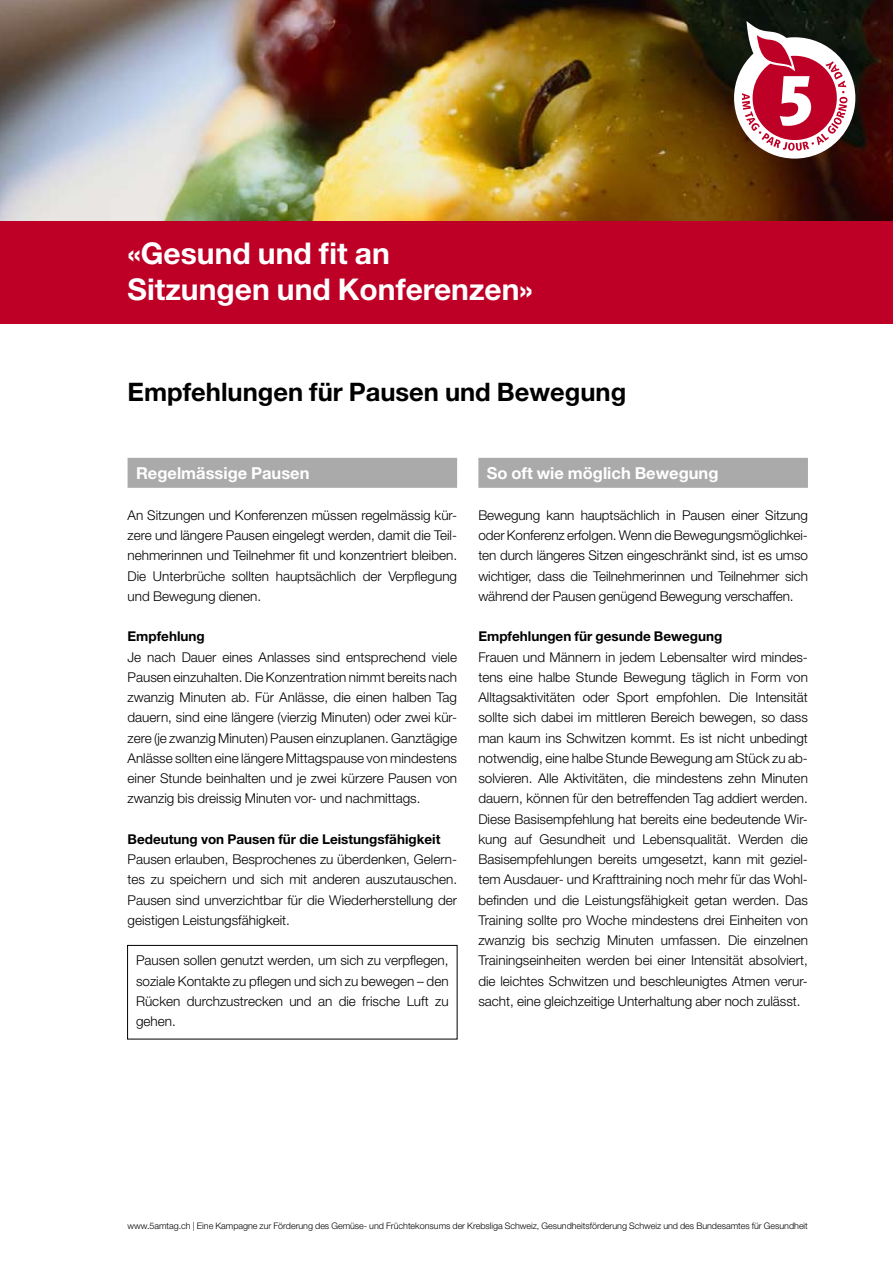
<style>
.page{position:relative;width:893px;height:1263px;background:#fff}
.page>*{position:absolute;margin:0;border:0;box-sizing:border-box;transform-origin:0 0}
.t1{font:700 30px/36px "Helvetica Neue LT Std";color:#fff}
.t2{font:700 25.5px "Helvetica Neue LT Std";color:#000}
.t3{font:700 16.5px "Helvetica Neue LT Std";color:#fff}
.t4{font:300 13.5px/20.2px "Helvetica Neue LT Std";color:#000;text-align:justify}
.t5{font:700 13.5px "Helvetica Neue LT Std";color:#000}
.t6{font:300 9px "Helvetica Neue LT Std";letter-spacing:-.005em;color:#000}
</style>
<div class="page">
<img style="left:0;top:0;width:893px;height:221px">
<div style="left:0;top:221px;width:893px;height:102px;background:#be0027"></div>
<svg style="left:734px;top:21px;width:121px;height:138px"></svg>
<div style="left:128px;top:458px;width:329px;height:30px;background:#aaa"></div>
<div style="left:478px;top:458px;width:330px;height:30px;background:#aaa"></div>
<div style="left:127px;top:945px;width:330px;height:94px;border:1px solid #000"></div>
<h1 class="t1" style="left:128px;top:234px;width:407px">«Gesund und fit an<br>Sitzungen und Konferenzen»</h1>
<h2 class="t2" style="left:128px;top:376px;width:500px">Empfehlungen für Pausen und Bewegung</h2>
<p class="t3" style="left:136px;top:463px;width:175px">Regelmässige Pausen</p>
<p class="t4" style="left:128px;top:505px;width:331px">An Sitzungen und Konferenzen müssen regelmässig kür&shy;zere und längere Pausen eingelegt werden, damit die Teil&shy;nehmerinnen und Teilnehmer fit und konzentriert bleiben.<br>Die Unterbrüche sollten hauptsächlich der Verpflegung und Bewegung dienen.</p>
<p class="t5" style="left:128px;top:628px;width:79px">Empfehlung</p>
<p class="t4" style="left:128px;top:646px;width:331px">Je nach Dauer eines Anlasses sind entsprechend viele Pausen einzuhalten. Die Konzentration nimmt bereits nach zwanzig Minuten ab. Für Anlässe, die einen halben Tag dauern, sind eine längere (vierzig Minuten) oder zwei kür&shy;zere (je zwanzig Minuten) Pausen einzuplanen. Ganztägige Anlässe sollten eine längere Mittagspause von mindestens einer Stunde beinhalten und je zwei kürzere Pausen von zwanzig bis dreissig Minuten vor- und nachmittags.</p>
<p class="t5" style="left:128px;top:831px;width:314px">Bedeutung von Pausen für die Leistungsfähigkeit</p>
<p class="t4" style="left:128px;top:849px;width:331px">Pausen erlauben, Besprochenes zu überdenken, Gelern&shy;tes zu speichern und sich mit anderen auszutauschen.<br>Pausen sind unverzichtbar für die Wiederherstellung der geistigen Leistungsfähigkeit.</p>
<p class="t4" style="left:136px;top:950px;width:314px">Pausen sollen genutzt werden, um sich zu verpflegen, soziale Kontakte zu pflegen und sich zu bewegen – den Rücken durchzustrecken und an die frische Luft zu gehen.</p>
<p class="t3" style="left:487px;top:463px;width:233px">So oft wie möglich Bewegung</p>
<p class="t4" style="left:478px;top:505px;width:331px">Bewegung kann hauptsächlich in Pausen einer Sitzung oder Konferenz erfolgen. Wenn die Bewegungsmöglichkei&shy;ten durch längeres Sitzen eingeschränkt sind, ist es umso wichtiger, dass die Teilnehmerinnen und Teilnehmer sich während der Pausen genügend Bewegung verschaffen.</p>
<p class="t5" style="left:478px;top:628px;width:246px">Empfehlungen für gesunde Bewegung</p>
<p class="t4" style="left:478px;top:646px;width:331px">Frauen und Männern in jedem Lebensalter wird mindes&shy;tens eine halbe Stunde Bewegung täglich in Form von Alltagsaktivitäten oder Sport empfohlen. Die Intensität sollte sich dabei im mittleren Bereich bewegen, so dass man kaum ins Schwitzen kommt. Es ist nicht unbedingt notwendig, eine halbe Stunde Bewegung am Stück zu ab&shy;solvieren. Alle Aktivitäten, die mindestens zehn Minuten dauern, können für den betreffenden Tag addiert werden.<br>Diese Basisempfehlung hat bereits eine bedeutende Wir&shy;kung auf Gesundheit und Lebensqualität. Werden die Basisempfehlungen bereits umgesetzt, kann mit geziel&shy;tem Ausdauer- und Krafttraining noch mehr für das Wohl&shy;befinden und die Leistungsfähigkeit getan werden. Das Training sollte pro Woche mindestens drei Einheiten von zwanzig bis sechzig Minuten umfassen. Die einzelnen Trainingseinheiten werden bei einer Intensität absolviert, die leichtes Schwitzen und beschleunigtes Atmen verur&shy;sacht, eine gleichzeitige Unterhaltung aber noch zulässt.</p>
<p class="t6" style="left:128px;top:1220px;width:682px">www.5amtag.ch | Eine Kampagne zur Förderung des Gemüse- und Früchtekonsums der Krebsliga Schweiz, Gesundheitsförderung Schweiz und des Bundesamtes für Gesundheit</p>
</div>
